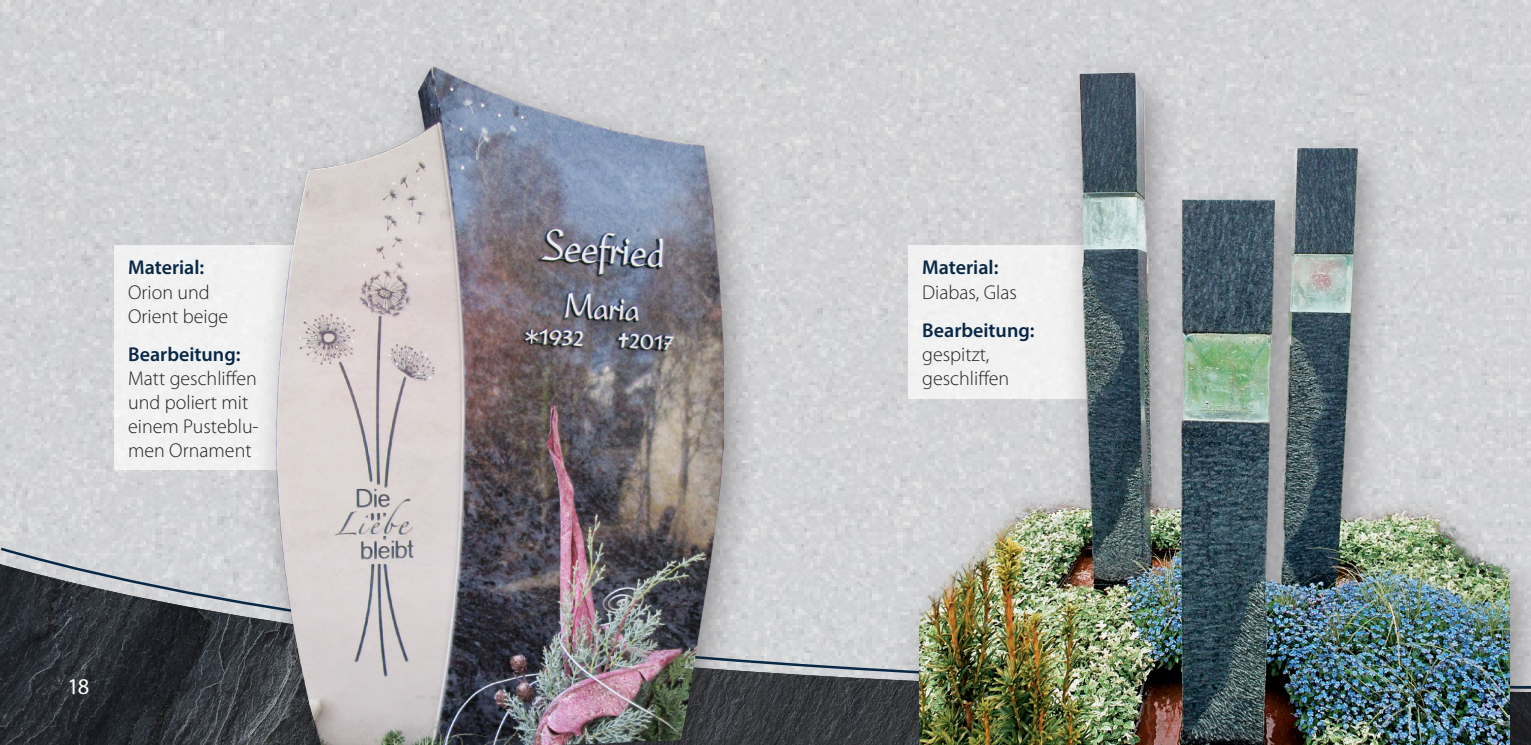
<style>
.page{position:relative;width:1531px;height:745px;background:#fff}
.page>*{position:absolute;margin:0;border:0;box-sizing:border-box;transform-origin:0 0}
.t1{font:22.5px "Myriad Pro";color:#fff}
.t2{font:300 20px/24px "Myriad Pro";color:#231f20}
.t3{font:600 20px "Myriad Pro";color:#072745}
</style>
<div class="page">
<img style="left:0;top:0;width:1531px;height:545px">
<img style="left:0;top:697px;width:895px;height:47px">
<svg style="left:0;top:545px;width:895px;height:152px;background:#7c7e83"></svg>
<div style="left:114px;top:245px;width:248px;height:224px;background:#f1f1f2"></div>
<div style="left:895px;top:56px;width:636px;height:688px;background:#231f20;opacity:.4"></div>
<img style="left:919px;top:72px;width:590px;height:672px">
<div style="left:252px;top:52px;width:510px;height:692px;background:#231f20;opacity:.4"></div>
<img style="left:277px;top:66px;width:446px;height:678px">
<p class="t3" style="left:128px;top:255px;width:78px">Material:</p>
<p class="t2" style="left:128px;top:279px;width:102px">Orion und<br>Orient beige</p>
<p class="t3" style="left:128px;top:341px;width:114px">Bearbeitung:</p>
<p class="t2" style="left:128px;top:365px;width:132px">Matt geschliffen und poliert mit einem Pusteblu&shy;men Ornament</p>
<p class="t1" style="left:67px;top:672px;width:24px">18</p>
<p class="t3" style="left:922px;top:255px;width:78px">Material:</p>
<p class="t2" style="left:922px;top:279px;width:96px">Diabas, Glas</p>
<p class="t3" style="left:922px;top:317px;width:114px">Bearbeitung:</p>
<p class="t2" style="left:922px;top:341px;width:89px">gespitzt, geschliffen</p>
</div>
